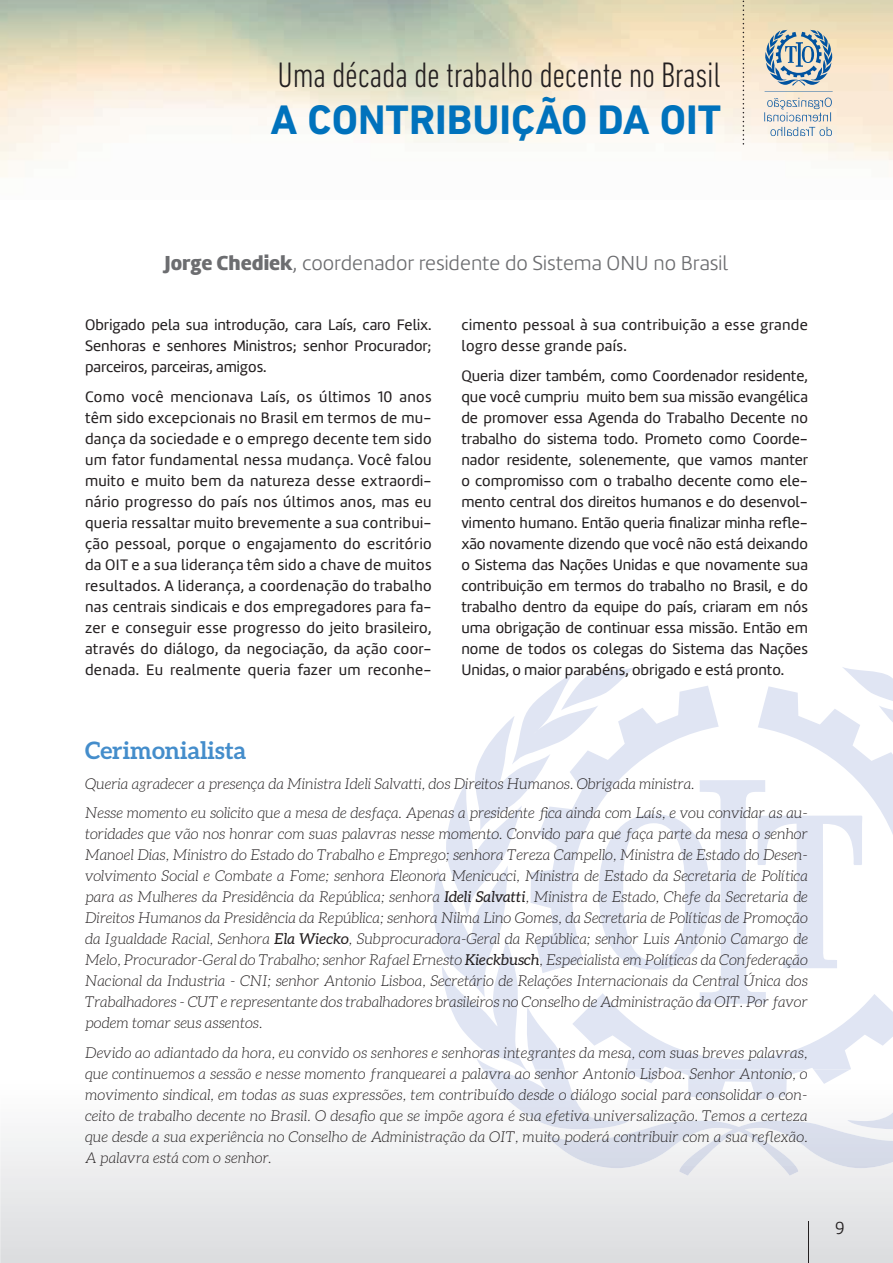
<style>
.page{position:relative;width:893px;height:1263px;background:#fff}
.page>*{position:absolute;margin:0;border:0;box-sizing:border-box;transform-origin:0 0}
.t1{font:700 42px "DIN Next LT Pro";color:#0072bc}
.t2{font:300 condensed 36px "DIN Next LT Pro";letter-spacing:-.01em;color:#231f20}
.t3{font:700 24px "Aleo";color:#448dcb}
.t4{font:300 21px "Amelia";color:#6c6d70}
.t5{font:300 18px "Amelia";color:#231f20}
.t6{font:15.75px/21px "Amelia";letter-spacing:.005em;color:#231f20;text-align:justify}
.t7{font:italic 300 15px/21px "Aleo";color:#231f20;text-align:justify}
.s1{font-weight:900}
.s2{font-weight:400}
</style>
<div class="page">
<svg style="left:0;top:1133px;width:893px;height:130px"></svg>
<svg style="left:743px;top:0;width:1px;height:145px"></svg>
<svg style="left:764px;top:30px;width:69px;height:106px;background:#bdc5c6"></svg>
<svg style="left:433px;top:667px;width:460px;height:377px"></svg>
<svg style="left:476px;top:993px;width:417px;height:183px"></svg>
<hr style="left:808px;top:1221px;width:1px;height:42px;background:#231f20">
<h2 class="t2" style="left:278px;top:54px;width:445px">Uma década de trabalho decente no Brasil</h2>
<h1 class="t1" style="left:271px;top:95px;width:452px">A CONTRIBUIÇÃO DA OIT</h1>
<h3 class="t4" style="left:165px;top:251px;width:564px"><span class="s1">Jorge Chediek</span>, coordenador residente do Sistema ONU no Brasil</h3>
<p class="t6" style="left:85px;top:314px;width:348px">Obrigado pela sua introdução, cara Laís, caro Felix.<br>Senhoras e senhores Ministros; senhor Procurador; parceiros, parceiras, amigos.</p>
<p class="t6" style="left:85px;top:386px;width:348px">Como você mencionava Laís, os últimos 10 anos têm sido excepcionais no Brasil em termos de mu&shy;dança da sociedade e o emprego decente tem sido um fator fundamental nessa mudança. Você falou muito e muito bem da natureza desse extraordi&shy;nário progresso do país nos últimos anos, mas eu queria ressaltar muito brevemente a sua contribui&shy;ção pessoal, porque o engajamento do escritório da OIT e a sua liderança têm sido a chave de muitos resultados. A liderança, a coordenação do trabalho nas centrais sindicais e dos empregadores para fa&shy;zer e conseguir esse progresso do jeito brasileiro, através do diálogo, da negociação, da ação coor&shy;denada. Eu realmente queria fazer um reconhe-</p>
<p class="t6" style="left:461px;top:314px;width:348px">cimento pessoal à sua contribuição a esse grande logro desse grande país.</p>
<p class="t6" style="left:461px;top:365px;width:348px">Queria dizer também, como Coordenador residente, que você cumpriu muito bem sua missão evangélica de promover essa Agenda do Trabalho Decente no trabalho do sistema todo. Prometo como Coorde&shy;nador residente, solenemente, que vamos manter o compromisso com o trabalho decente como ele&shy;mento central dos direitos humanos e do desenvol&shy;vimento humano. Então queria finalizar minha refle&shy;xão novamente dizendo que você não está deixando o Sistema das Nações Unidas e que novamente sua contribuição em termos do trabalho no Brasil, e do trabalho dentro da equipe do país, criaram em nós uma obrigação de continuar essa missão. Então em nome de todos os colegas do Sistema das Nações Unidas, o maior parabéns, obrigado e está pronto.</p>
<h3 class="t3" style="left:85px;top:737px;width:163px">Cerimonialista</h3>
<p class="t7" style="left:85px;top:769px;width:724px;line-height:29.5px">Queria agradecer a presença da Ministra Ideli Salvatti, dos Direitos Humanos. Obrigada ministra.<br>Nesse momento eu solicito que a mesa de desfaça. Apenas a presidente fica ainda com Laís, e vou convidar as au-</p>
<p class="t7" style="left:85px;top:823px;width:724px">toridades que vão nos honrar com suas palavras nesse momento. Convido para que faça parte da mesa o senhor Manoel Dias, Ministro do Estado do Trabalho e Emprego; senhora Tereza Campello, Ministra de Estado do Desen&shy;volvimento Social e Combate a Fome; senhora Eleonora Menicucci, Ministra de Estado da Secretaria de Política para as Mulheres da Presidência da República; senhora <span class="s2">Ideli Salvatti</span>, Ministra de Estado, Chefe da Secretaria de Direitos Humanos da Presidência da República; senhora Nilma Lino Gomes, da Secretaria de Políticas de Promoção da Igualdade Racial, Senhora <span class="s2">Ela Wiecko</span>, Subprocuradora-Geral da República; senhor Luis Antonio Camargo de Melo, Procurador-Geral do Trabalho; senhor Rafael Ernesto <span class="s2">Kieckbusch</span>, Especialista em Políticas da Confederação Nacional da Industria - CNI; senhor Antonio Lisboa, Secretário de Relações Internacionais da Central Única dos Trabalhadores - CUT e representante dos trabalhadores brasileiros no Conselho de Administração da OIT. Por favor podem tomar seus assentos.</p>
<p class="t7" style="left:85px;top:1042px;width:724px">Devido ao adiantado da hora, eu convido os senhores e senhoras integrantes da mesa, com suas breves palavras, que continuemos a sessão e nesse momento franquearei a palavra ao senhor Antonio Lisboa. Senhor Antonio, o movimento sindical, em todas as suas expressões, tem contribuído desde o diálogo social para consolidar o con&shy;ceito de trabalho decente no Brasil. O desafio que se impõe agora é sua efetiva universalização. Temos a certeza que desde a sua experiência no Conselho de Administração da OIT, muito poderá contribuir com a sua reflexão.<br>A palavra está com o senhor.</p>
<p class="t5" style="left:835px;top:1218px;width:11px">9</p>
</div>
